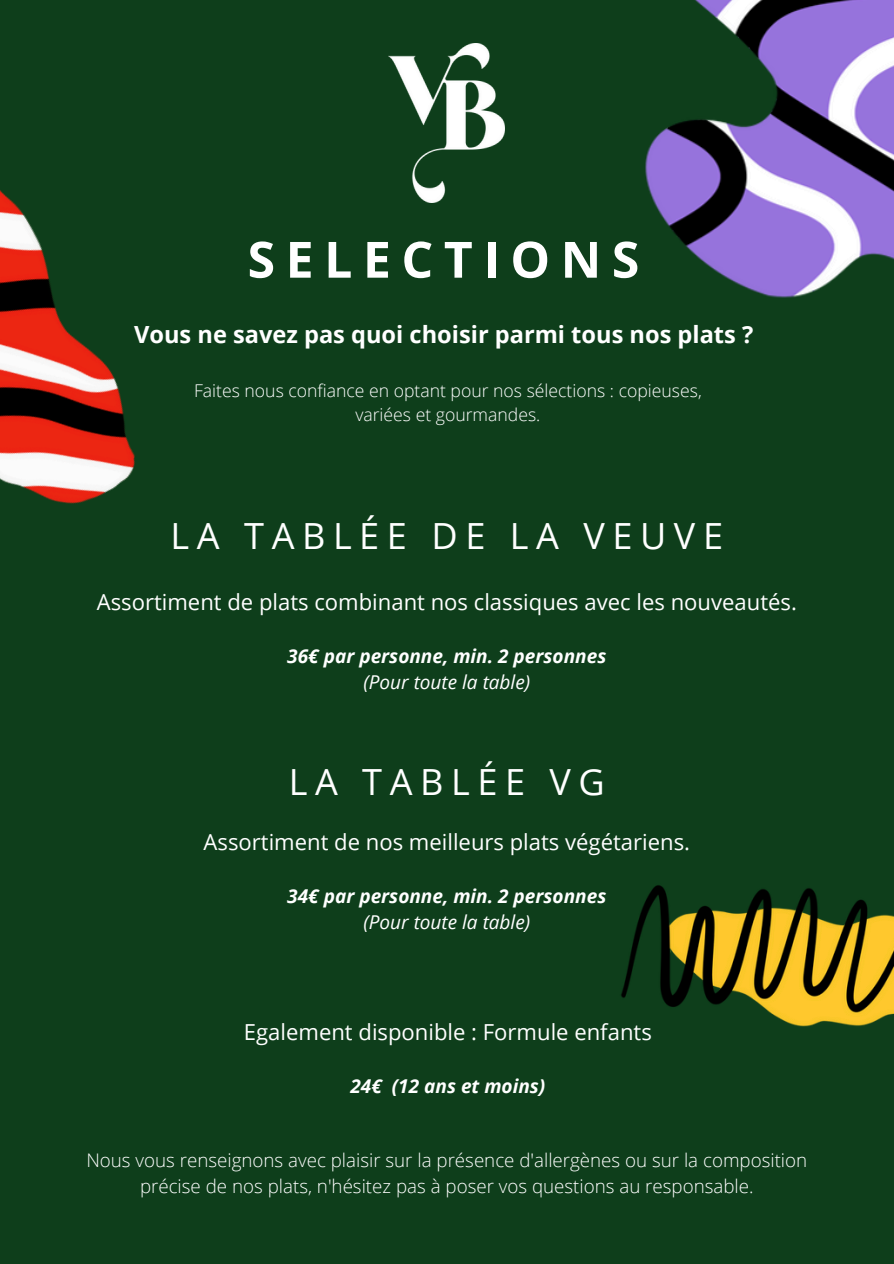
<style>
.page{position:relative;width:894px;height:1264px;background:#fff}
.page>*{position:absolute;margin:0;border:0;box-sizing:border-box;transform-origin:0 0}
.t1{font:700 49.95px "Open Sans";letter-spacing:.21em;color:#fff}
.t2{font:36px "Open Sans";letter-spacing:.21em;color:#fff}
.t3{font:700 23.55px "Open Sans";color:#fff}
.t4{font:22.05px "Open Sans";color:#fff}
.t5{font:italic 700 19.05px "Open Sans";color:#fff}
.t6{font:italic 19.05px "Open Sans";color:#fff}
.t7{font:300 18.75px/26.1px "Open Sans";color:#fff;text-align:center}
.t8{font:300 17.55px/23.7px "Open Sans";color:#fff;text-align:center}
</style>
<div class="page">
<div style="left:0;top:0;width:893px;height:1263px;background:#0e3e1b"></div>
<img style="left:645px;top:0;width:248px;height:298px">
<img style="left:0;top:190px;width:135px;height:314px">
<img style="left:621px;top:885px;width:272px;height:142px">
<img style="left:388px;top:43px;width:116px;height:159px">
<h3 class="t1" style="left:247px;top:224px;width:393px">SELECTIONS</h3>
<h2 class="t3" style="left:134px;top:317px;width:620px">Vous ne savez pas quoi choisir parmi tous nos plats ?</h2>
<h4 class="t8" style="left:194px;top:378px;width:509px">Faites nous confiance en optant pour nos sélections : copieuses, variées et gourmandes.</h4>
<h2 class="t2" style="left:170px;top:511px;width:554px">LA TABLÉE DE LA VEUVE</h2>
<h4 class="t4" style="left:97px;top:586px;width:701px">Assortiment de plats combinant nos classiques avec les nouveautés.</h4>
<p class="t5" style="left:287px;top:643px;width:320px">36€ par personne, min. 2 personnes</p>
<p class="t6" style="left:363px;top:668px;width:168px">(Pour toute la table)</p>
<h4 class="t2" style="left:288px;top:757px;width:317px">LA TABLÉE VG</h4>
<p class="t4" style="left:203px;top:826px;width:488px">Assortiment de nos meilleurs plats végétariens.</p>
<p class="t5" style="left:287px;top:883px;width:320px">34€ par personne, min. 2 personnes</p>
<p class="t6" style="left:363px;top:908px;width:168px">(Pour toute la table)</p>
<h5 class="t4" style="left:244px;top:1016px;width:409px">Egalement disponible : Formule enfants</h5>
<p class="t5" style="left:350px;top:1072px;width:196px">24€ (12 ans et moins)</p>
<p class="t7" style="left:86px;top:1146px;width:722px">Nous vous renseignons avec plaisir sur la présence d'allergènes ou sur la composition précise de nos plats, n'hésitez pas à poser vos questions au responsable.</p>
</div>
